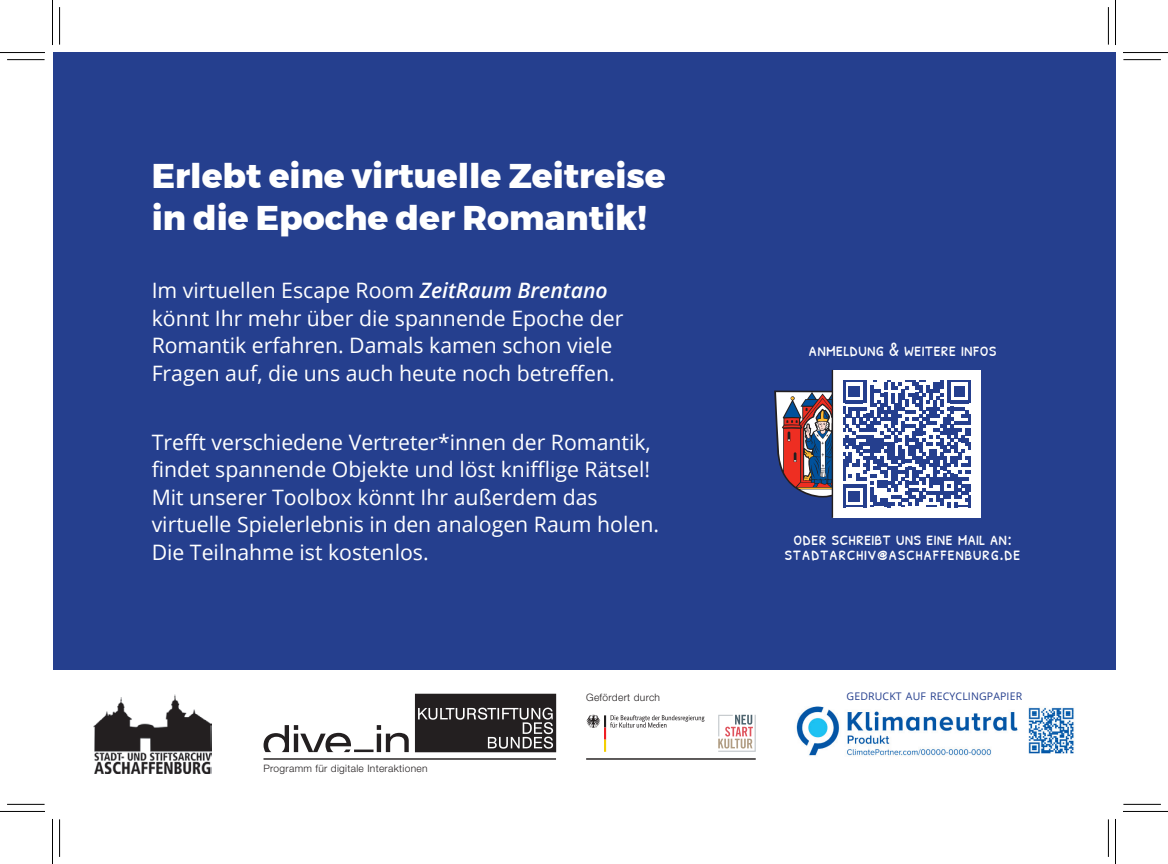
<style>
.page{position:relative;width:1168px;height:864px;background:#fff}
.page>*{position:absolute;margin:0;border:0;box-sizing:border-box;transform-origin:0 0}
.t1{font:800 34.25px/41.2px "Montserrat";color:#fff}
.t2{font:21.25px/27.5px "Open Sans";color:#fff}
.t3{font:20px/15px "Patrick Hand SC";letter-spacing:.02em;color:#fff;text-align:center}
.t4{font:20px "Patrick Hand SC";color:#fff}
.t5{font:10.5px "Open Sans";letter-spacing:.015em;color:#253f8e}
.t6{font:300 10.25px "Helvetica Neue";letter-spacing:.03em;color:#231f20}
.s1{font-weight:600;font-style:italic}
</style>
<div class="page">
<div style="left:52px;top:52px;width:1063px;height:617px;background:#253f8e"></div>
<img style="left:93px;top:694px;width:119px;height:79px">
<svg style="left:415px;top:693px;width:141px;height:59px"></svg>
<svg style="left:264px;top:725px;width:145px;height:26px"></svg>
<hr style="left:264px;top:758px;width:292px;height:1px;background:#231f20">
<hr style="left:586px;top:758px;width:170px;height:1px;background:#231f20">
<svg style="left:586px;top:714px;width:118px;height:37px"></svg>
<svg style="left:718px;top:714px;width:38px;height:37px"></svg>
<div style="left:832px;top:370px;width:149px;height:147px;background:#fff"></div>
<svg style="left:774px;top:380px;width:196px;height:127px"></svg>
<hr style="left:832px;top:370px;width:1px;height:147px;background:#231f20">
<img style="left:796px;top:706px;width:278px;height:50px">
<hr style="left:7px;top:59px;width:38px;height:1px;background:#000">
<hr style="left:1123px;top:59px;width:38px;height:1px;background:#000">
<hr style="left:7px;top:803px;width:38px;height:1px;background:#000">
<hr style="left:1123px;top:803px;width:38px;height:1px;background:#000">
<hr style="left:59px;top:7px;width:1px;height:38px;background:#000">
<hr style="left:59px;top:819px;width:1px;height:37px;background:#000">
<hr style="left:1108px;top:7px;width:1px;height:38px;background:#000">
<hr style="left:1108px;top:819px;width:1px;height:37px;background:#000">
<hr style="left:0;top:52px;width:45px;height:1px;background:#000">
<hr style="left:1123px;top:52px;width:45px;height:1px;background:#000">
<hr style="left:0;top:810px;width:45px;height:1px;background:#000">
<hr style="left:1123px;top:810px;width:45px;height:1px;background:#000">
<hr style="left:52px;top:0;width:1px;height:45px;background:#000">
<hr style="left:52px;top:818px;width:1px;height:45px;background:#000">
<hr style="left:1115px;top:0;width:1px;height:45px;background:#000">
<hr style="left:1115px;top:818px;width:1px;height:45px;background:#000">
<h1 class="t1" style="left:152px;top:156px;width:515px">Erlebt eine virtuelle Zeitreise in die Epoche der Romantik!</h1>
<p class="t2" style="left:152px;top:276px;width:473px">Im virtuellen Escape Room <span class="s1">ZeitRaum Brentano </span>könnt Ihr mehr über die spannende Epoche der Romantik er fahren. Damals kamen schon viele Fragen auf, die uns auch heute noch betreffen.</p>
<p class="t2" style="left:152px;top:427px;width:509px">Trefft verschiedene Vertreter*innen der Romantik, findet spannende Objekte und löst knifflige Rätsel!<br>Mit unserer Toolbox könnt Ihr außerdem das virtuelle Spiel erlebnis in den analogen Raum holen.<br>Die Teilnahme ist kostenlos.</p>
<p class="t6" style="left:264px;top:761px;width:166px">Programm für digitale Interaktionen</p>
<p class="t6" style="left:586px;top:691px;width:75px">Gefördert durch</p>
<p class="t4" style="left:809px;top:334px;width:190px">anmeldung &amp; weitere infos</p>
<p class="t3" style="left:785px;top:530px;width:238px">oder schreibt uns eine mail an: stadtarchiv@aschaffenburg.de</p>
<p class="t5" style="left:847px;top:688px;width:177px">GEDRUCKT AUF RECYCLINGPAPIER</p>
</div>
